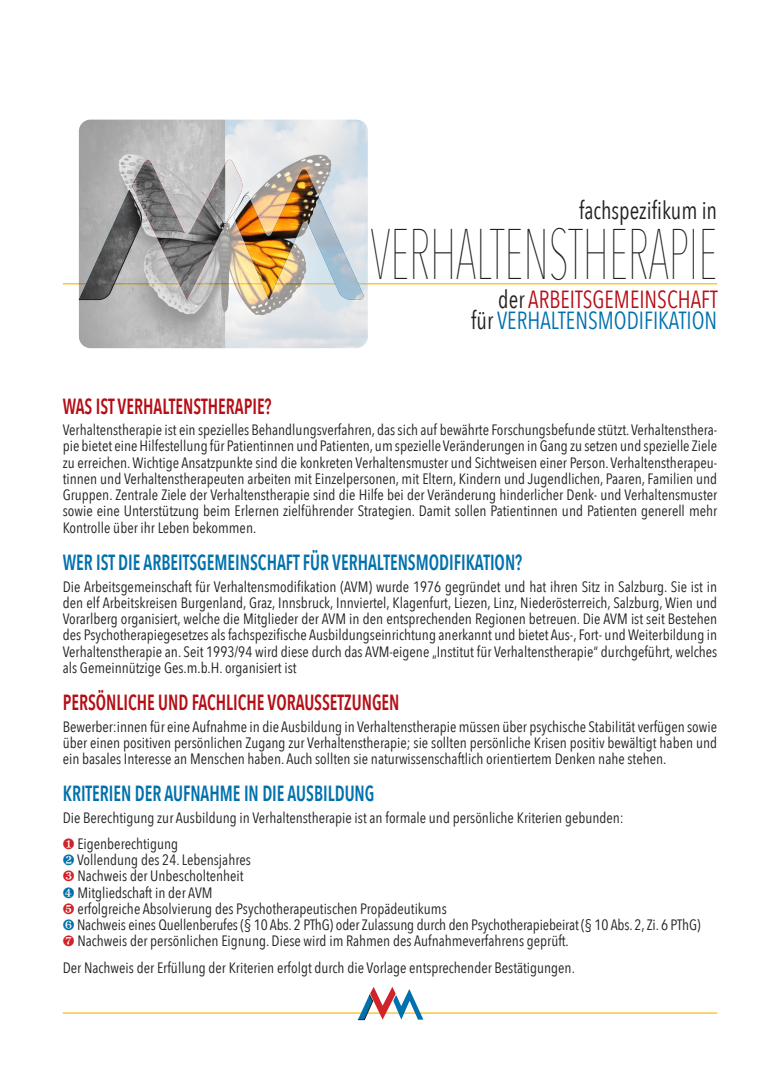
<style>
.page{position:relative;width:780px;height:1088px;background:#fff}
.page>*{position:absolute;margin:0;border:0;box-sizing:border-box;transform-origin:0 0}
.t1{font:200 71.25px "Avenir Next Condensed";color:#231f20;scale:.67 1}
.t2{font:24.75px/21.1px "Avenir Next Condensed";color:#0071ad;text-align:right;scale:.91 1}
.t3{font:24.75px "Avenir Next Condensed";color:#231f20;scale:.91 1}
.t4{font:600 21.88px "Avenir Next Condensed";color:#0071ad;scale:.8 1}
.t5{font:600 21.88px "Avenir Next Condensed";color:#b50e16;scale:.8 1}
.t6{font:15px/16.2px "Avenir Next Condensed";color:#231f20;text-align:justify}
.s1{color:#231f20}
.s2{color:#b50e16}
.s3{color:#d1232a}
.s4{color:#0071ad}
</style>
<div class="page">
<hr style="left:63px;top:1012px;width:654px;height:2px;background:#fdbc12">
<svg style="left:358px;top:987px;width:65px;height:32px"></svg>
<hr style="left:63px;top:283px;width:654px;height:1px;background:#fdbc12">
<img style="left:79px;top:120px;width:289px;height:228px">
<svg style="left:79px;top:159px;width:285px;height:141px;background:#9e9d9d"></svg>
<img style="left:234px;top:169px;width:130px;height:131px">
<p class="t3" style="left:579px;top:189px;width:153px">fachspezifikum in</p>
<p class="t1" style="left:371px;top:212px;width:518px">VERHALTENSTHERAPIE</p>
<p class="t2" style="left:471px;top:287px;width:272px"><span class="s1">der</span> <span class="s2">ARBEITSGEMEINSCHAFT </span><span class="s1">für</span> VERHALTENSMODIFIKATION</p>
<p class="t5" style="left:63px;top:387px;width:262px">WAS IST VERHALTENSTHERAPIE?</p>
<p class="t6" style="left:63px;top:421px;width:656px">Verhaltenstherapie ist ein spezielles Behandlungsverfahren, das sich auf bewährte Forschungsbefunde stützt. Verhaltensthera&shy;pie bietet eine Hilfestellung für Patientinnen und Patienten, um spezielle Veränderungen in Gang zu setzen und spezielle Ziele zu erreichen. Wichtige Ansatzpunkte sind die konkreten Verhaltensmuster und Sichtweisen einer Person. Verhaltenstherapeu&shy;tinnen und Verhaltenstherapeuten arbeiten mit Einzelpersonen, mit Eltern, Kindern und Jugendlichen, Paaren, Familien und Gruppen. Zentrale Ziele der Verhaltenstherapie sind die Hilfe bei der Veränderung hinderlicher Denk- und Verhaltensmuster sowie eine Unterstützung beim Erlernen zielführender Strategien. Damit sollen Patientinnen und Patienten generell mehr Kontrolle über ihr Leben bekommen.</p>
<p class="t4" style="left:63px;top:544px;width:576px">WER IST DIE ARBEITSGEMEINSCHAFT FÜR VERHALTENSMODIFIKATION?</p>
<p class="t6" style="left:63px;top:577px;width:656px">Die Arbeitsgemeinschaft für Verhaltensmodifikation (AVM) wurde 1976 gegründet und hat ihren Sitz in Salzburg. Sie ist in den elf Arbeitskreisen Burgenland, Graz, Innsbruck, Innviertel, Klagenfurt, Liezen, Linz, Niederösterreich, Salzburg, Wien und Vorarlberg organisiert, welche die Mitglieder der AVM in den entsprechenden Regionen betreuen. Die AVM ist seit Bestehen des Psychotherapiegesetzes als fachspezifische Ausbildungseinrichtung anerkannt und bietet Aus-, Fort- und Weiterbildung in Verhaltenstherapie an. Seit 1993/94 wird diese durch das AVM-eigene „Institut für Verhaltenstherapie“ durchgeführt, welches als Gemeinnützige Ges.m.b.H. organisiert ist</p>
<p class="t5" style="left:63px;top:684px;width:422px">PERSÖNLICHE UND FACHLICHE VORAUSSETZUNGEN</p>
<p class="t6" style="left:63px;top:717px;width:656px">Bewerber:innen für eine Aufnahme in die Ausbildung in Verhaltenstherapie müssen über psychische Stabilität verfügen sowie über einen positiven persönlichen Zugang zur Verhaltenstherapie; sie sollten persönliche Krisen positiv bewältigt haben und ein basales Interesse an Menschen haben. Auch sollten sie naturwissenschaftlich orientiertem Denken nahe stehen.</p>
<p class="t4" style="left:63px;top:775px;width:391px">KRITERIEN DER AUFNAHME IN DIE AUSBILDUNG</p>
<p class="t6" style="left:63px;top:808px;width:562px">Die Berechtigung zur Ausbildung in Verhaltenstherapie ist an formale und persönliche Kriterien gebunden:</p>
<p class="t6" style="left:63px;top:835px;width:117px"><span class="s3">❶</span> Eigenberechtigung</p>
<p class="t6" style="left:63px;top:851px;width:189px"><span class="s4">❷</span> Vollendung des 24. Lebensjahres</p>
<p class="t6" style="left:63px;top:867px;width:182px"><span class="s3">❸</span> Nachweis der Unbescholtenheit</p>
<p class="t6" style="left:63px;top:883px;width:151px"><span class="s4">❹</span> Mitgliedschaft in der AVM</p>
<p class="t6" style="left:63px;top:900px;width:385px"><span class="s3">❺</span> erfolgreiche Absolvierung des Psychotherapeutischen Propädeutikums</p>
<p class="t6" style="left:63px;top:916px;width:639px"><span class="s4">❻</span> Nachweis eines Quellenberufes (§ 10 Abs. 2 PThG) oder Zulassung durch den Psychotherapiebeirat (§ 10 Abs. 2, Zi. 6 PThG)</p>
<p class="t6" style="left:63px;top:932px;width:507px"><span class="s3">❼</span> Nachweis der persönlichen Eignung. Diese wird im Rahmen des Aufnahmeverfahrens geprüft.</p>
<p class="t6" style="left:63px;top:958px;width:513px">Der Nachweis der Erfüllung der Kriterien erfolgt durch die Vorlage entsprechender Bestätigungen.</p>
</div>
